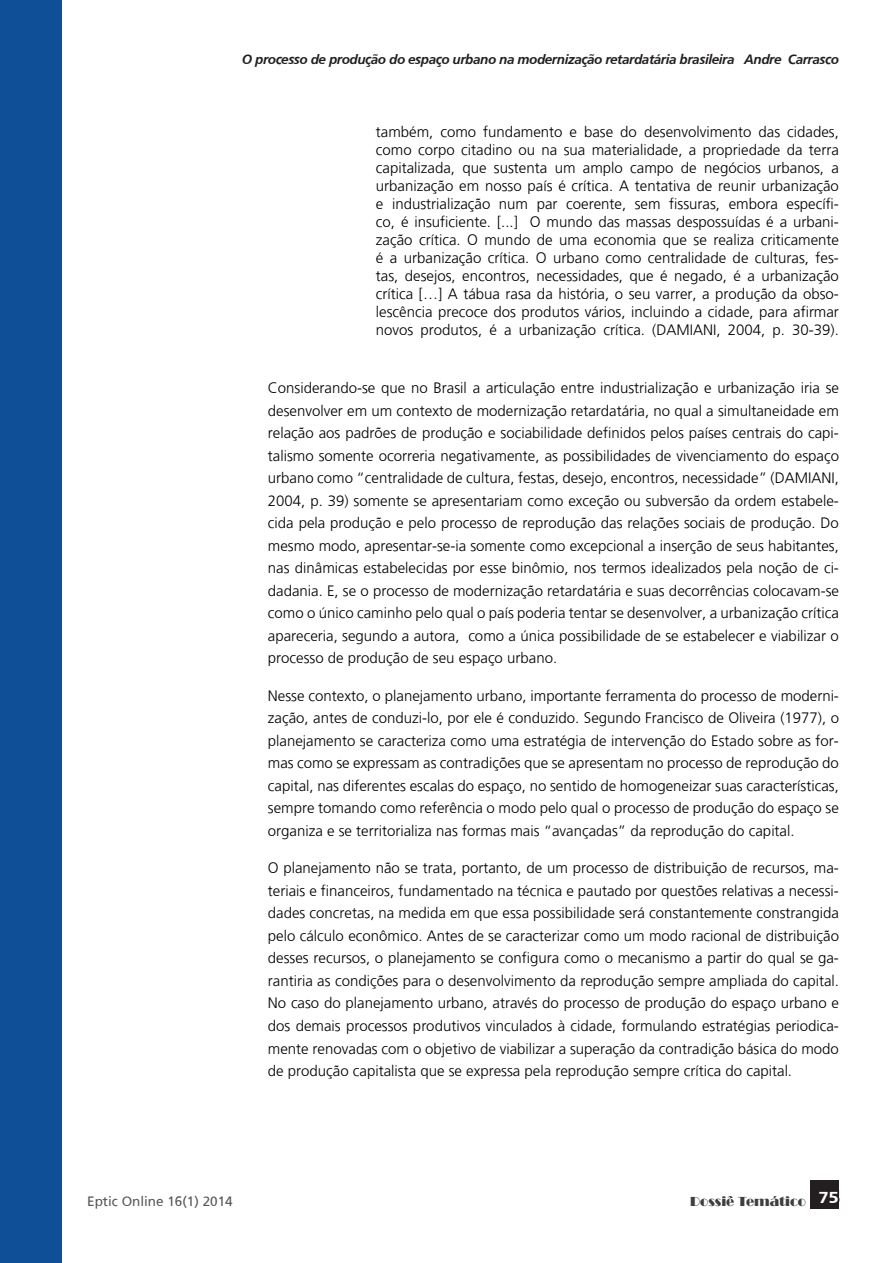
<style>
.page{position:relative;width:893px;height:1263px;background:#fff}
.page>*{position:absolute;margin:0;border:0;box-sizing:border-box;transform-origin:0 0}
.rev_artigo{font:300 15px/22.5px "Frutiger";color:#000;text-align:justify}
.rev_citaçao{font:300 15px/18px "Frutiger";color:#000;text-align:justify}
.t1{font:italic 700 13.5px "Frutiger";letter-spacing:-.03em;color:#231f20}
.t2{font:13.5px "Frutiger";color:#57585a}
.t3{font:13.5px "Broadway";color:#3e3e3f}
</style>
<div class="page">
<div style="left:811px;top:1180px;width:28px;height:29px;background:#231f20"></div>
<div style="left:0;top:0;width:62px;height:1263px;background:#0e4f97"></div>
<p class="t1" style="left:242px;top:52px;width:599px">O processo de produção do espaço urbano na modernização retardatária brasileira Andre Carrasco</p>
<p class="rev_citaçao" style="left:376px;top:123px;width:465px">também, como fundamento e base do desenvolvimento das cidades, como corpo citadino ou na sua materialidade, a propriedade da terra capitalizada, que sustenta um amplo campo de negócios urbanos, a urbanização em nosso país é crítica. A tentativa de reunir urbanização e industrialização num par coerente, sem fissuras, embora específi&shy;co, é insuficiente. [...] O mundo das massas despossuídas é a urbani&shy;zação crítica. O mundo de uma economia que se realiza criticamente é a urbanização crítica. O urbano como centralidade de culturas, fes&shy;tas, desejos, encontros, necessidades, que é negado, é a urbanização crítica […] A tábua rasa da história, o seu varrer, a produção da obso&shy;lescência precoce dos produtos vários, incluindo a cidade, para afirmar novos produtos, é a urbanização crítica. (DAMIANI, 2004, p. 30-39).</p>
<p class="rev_artigo" style="left:268px;top:377px;width:573px">Considerando-se que no Brasil a articulação entre industrialização e urbanização iria se desenvolver em um contexto de modernização retardatária, no qual a simultaneidade em relação aos padrões de produção e sociabilidade definidos pelos países centrais do capi&shy;talismo somente ocorreria negativamente, as possibilidades de vivenciamento do espaço urbano como “centralidade de cultura, festas, desejo, encontros, necessidade” (DAMIANI, 2004, p. 39) somente se apresentariam como exceção ou subversão da ordem estabele&shy;cida pela produção e pelo processo de reprodução das relações sociais de produção. Do mesmo modo, apresentar-se-ia somente como excepcional a inserção de seus habitantes, nas dinâmicas estabelecidas por esse binômio, nos termos idealizados pela noção de ci&shy;dadania. E, se o processo de modernização retardatária e suas decorrências colocavam-se como o único caminho pelo qual o país poderia tentar se desenvolver, a urbanização crítica apareceria, segundo a autora, como a única possibilidade de se estabelecer e viabilizar o processo de produção de seu espaço urbano.</p>
<p class="rev_artigo" style="left:268px;top:684px;width:573px">Nesse contexto, o planejamento urbano, importante ferramenta do processo de moderni&shy;zação, antes de conduzi-lo, por ele é conduzido. Segundo Francisco de Oliveira (1977), o planejamento se caracteriza como uma estratégia de intervenção do Estado sobre as for&shy;mas como se expressam as contradições que se apresentam no processo de reprodução do capital, nas diferentes escalas do espaço, no sentido de homogeneizar suas características, sempre tomando como referência o modo pelo qual o processo de produção do espaço se organiza e se territorializa nas formas mais “avançadas” da reprodução do capital.</p>
<p class="rev_artigo" style="left:268px;top:857px;width:573px">O planejamento não se trata, portanto, de um processo de distribuição de recursos, ma&shy;teriais e financeiros, fundamentado na técnica e pautado por questões relativas a necessi&shy;dades concretas, na medida em que essa possibilidade será constantemente constrangida pelo cálculo econômico. Antes de se caracterizar como um modo racional de distribuição desses recursos, o planejamento se configura como o mecanismo a partir do qual se ga&shy;rantiria as condições para o desenvolvimento da reprodução sempre ampliada do capital.<br>No caso do planejamento urbano, através do processo de produção do espaço urbano e dos demais processos produtivos vinculados à cidade, formulando estratégias periodica&shy;mente renovadas com o objetivo de viabilizar a superação da contradição básica do modo de produção capitalista que se expressa pela reprodução sempre crítica do capital.</p>
<p class="t2" style="left:87px;top:1193px;width:147px">Eptic Online 16(1) 2014</p>
<p class="t3" style="left:690px;top:1194px;width:150px">Dossiê Temático <sup>75</sup></p>
</div>
